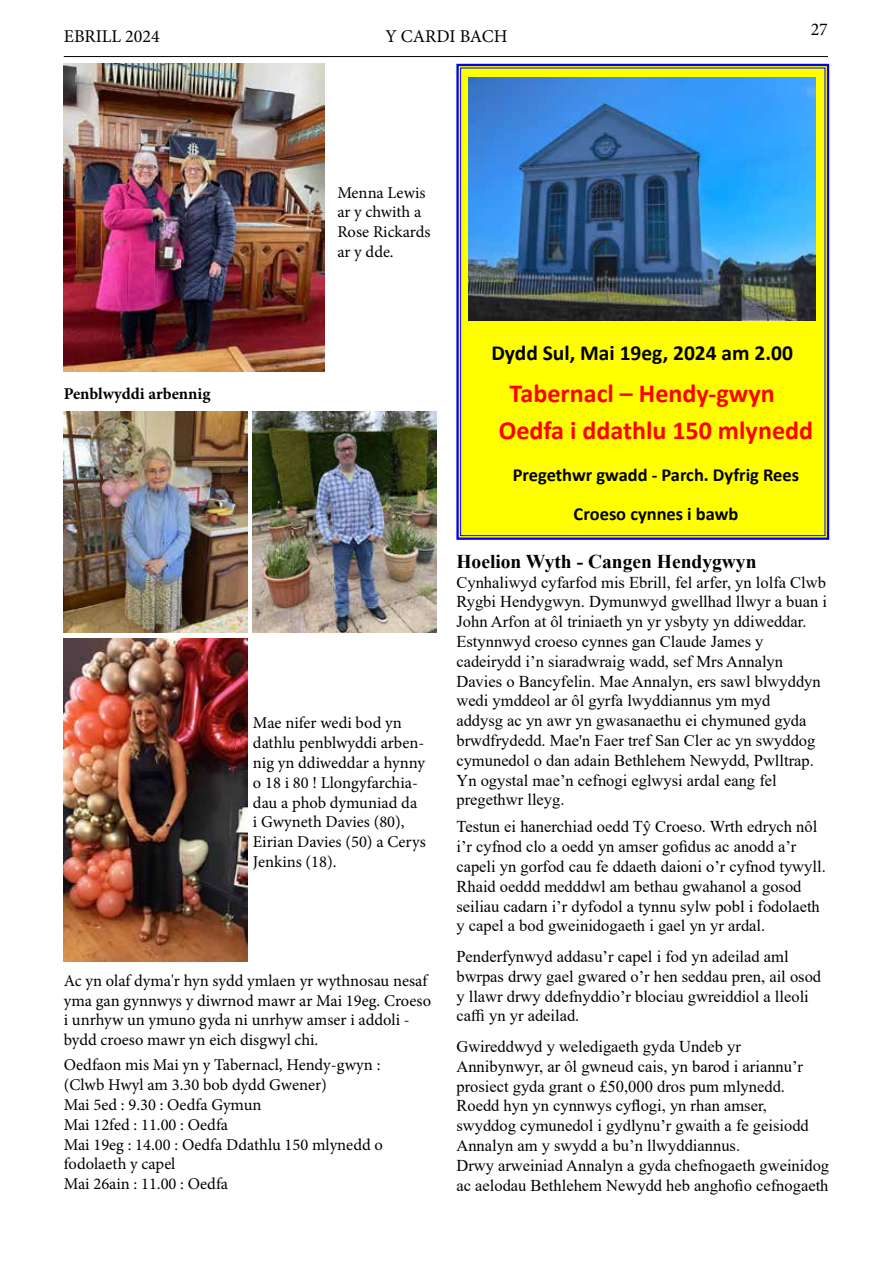
<style>
.page{position:relative;width:893px;height:1263px;background:#fff}
.page>*{position:absolute;margin:0;border:0;box-sizing:border-box;transform-origin:0 0}
.t1{font:700 26.1px/36.6px "Calibri";color:#f00}
.t2{font:700 21.45px "Calibri";color:#000}
.t3{font:700 19.5px "Times New Roman";color:#000}
.t4{font:700 18.45px/38.7px "Calibri";color:#000;text-align:center}
.t5{font:18px "Minion Pro";color:#000}
.t6{font:16.5px/19.8px "Times New Roman";color:#000}
.t7{font:16.5px/19.8px "Minion Pro";color:#000}
.t8{font:700 16.5px "Minion Pro";color:#000}
</style>
<div class="page">
<hr style="left:64px;top:56px;width:764px;height:1px;background:#000">
<img style="left:64px;top:64px;width:261px;height:307px">
<img style="left:64px;top:411px;width:183px;height:222px">
<img style="left:253px;top:411px;width:184px;height:221px">
<img style="left:64px;top:638px;width:183px;height:323px">
<svg style="left:456px;top:63px;width:374px;height:477px;background:#93b065"></svg>
<p class="t5" style="left:64px;top:24px;width:98px">EBRILL 2024</p>
<p class="t5" style="left:385px;top:24px;width:124px">Y CARDI BACH</p>
<p class="t7" style="left:337px;top:183px;width:95px">Menna Lewis ar y chwith a<br>Rose Rickards ar y dde.</p>
<p class="t5" style="left:811px;top:17px;width:19px">27</p>
<p class="t8" style="left:64px;top:382px;width:148px">Penblwyddi arbennig</p>
<p class="t7" style="left:253px;top:713px;width:174px">Mae nifer wedi bod yn dathlu penblwyddi arben&shy;nig yn ddiweddar a hynny o 18 i 80 ! Llongyfarchia&shy;dau a phob dymuniad da<br>i Gwyneth Davies (80),<br>Eirian Davies (50) a Cerys<br>Jenkins (18).</p>
<p class="t7" style="left:64px;top:971px;width:369px">Ac yn olaf dyma'r hyn sydd ymlaen yr wythnosau nesaf yma gan gynnwys y diwrnod mawr ar Mai 19eg. Croeso i unrhyw un ymuno gyda ni unrhyw amser i addoli - bydd croeso mawr yn eich disgwyl chi.</p>
<p class="t7" style="left:64px;top:1055px;width:321px">Oedfaon mis Mai yn y Tabernacl, Hendy-gwyn : (Clwb Hwyl am 3.30 bob dydd Gwener)<br>Mai 5ed : 9.30 : Oedfa Gymun<br>Mai 12fed : 11.00 : Oedfa<br>Mai 19eg : 14.00 : Oedfa Ddathlu 150 mlynedd o fodolaeth y capel<br>Mai 26ain : 11.00 : Oedfa</p>
<h2 class="t2" style="left:491px;top:338px;width:303px">Dydd Sul, Mai 19eg, 2024 am 2.00</h2>
<h1 class="t1" style="left:499px;top:375px;width:316px;text-indent:11px">Tabernacl – Hendy-gwyn<br>Oedfa i ddathlu 150 mlynedd</h1>
<p class="t4" style="left:513px;top:455px;width:288px">Pregethwr gwadd - Parch. Dyfrig Rees<br>Croeso cynnes i bawb</p>
<p class="t3" style="left:456px;top:547px;width:302px">Hoelion Wyth - Cangen Hendygwyn</p>
<p class="t6" style="left:456px;top:572px;width:372px">Cynhaliwyd cyfarfod mis Ebrill, fel arfer, yn lolfa Clwb Rygbi Hendygwyn. Dymunwyd gwellhad llwyr a buan i John Arfon at ôl triniaeth yn yr ysbyty yn ddiweddar.<br>Estynnwyd croeso cynnes gan Claude James y cadeirydd i’n siaradwraig wadd, sef Mrs Annalyn Davies o Bancyfelin. Mae Annalyn, ers sawl blwyddyn wedi ymddeol ar ôl gyrfa lwyddiannus ym myd<br>addysg ac yn awr yn gwasanaethu ei chymuned gyda brwdfrydedd. Mae'n Faer tref San Cler ac yn swyddog cymunedol o dan adain Bethlehem Newydd, Pwlltrap.<br>Yn ogystal mae’n cefnogi eglwysi ardal eang fel pregethwr lleyg.</p>
<p class="t6" style="left:456px;top:816px;width:371px">Testun ei hanerchiad oedd Tŷ Croeso. Wrth edrych nôl i’r cyfnod clo a oedd yn amser gofidus ac anodd a’r capeli yn gorfod cau fe ddaeth daioni o’r cyfnod tywyll.<br>Rhaid oeddd medddwl am bethau gwahanol a gosod seiliau cadarn i’r dyfodol a tynnu sylw pobl i fodolaeth y capel a bod gweinidogaeth i gael yn yr ardal.</p>
<p class="t6" style="left:456px;top:946px;width:366px">Penderfynwyd addasu’r capel i fod yn adeilad aml bwrpas drwy gael gwared o’r hen seddau pren, ail osod y llawr drwy ddefnyddio’r blociau gwreiddiol a lleoli caffi yn yr adeilad.</p>
<p class="t6" style="left:456px;top:1036px;width:374px">Gwireddwyd y weledigaeth gyda Undeb yr Annibynwyr, ar ôl gwneud cais, yn barod i ariannu’r prosiect gyda grant o £50,000 dros pum mlynedd.<br>Roedd hyn yn cynnwys cyflogi, yn rhan amser, swyddog cymunedol i gydlynu’r gwaith a fe geisiodd Annalyn am y swydd a bu’n llwyddiannus.<br>Drwy arweiniad Annalyn a gyda chefnogaeth gweinidog ac aelodau Bethlehem Newydd heb anghofio cefnogaeth</p>
</div>
